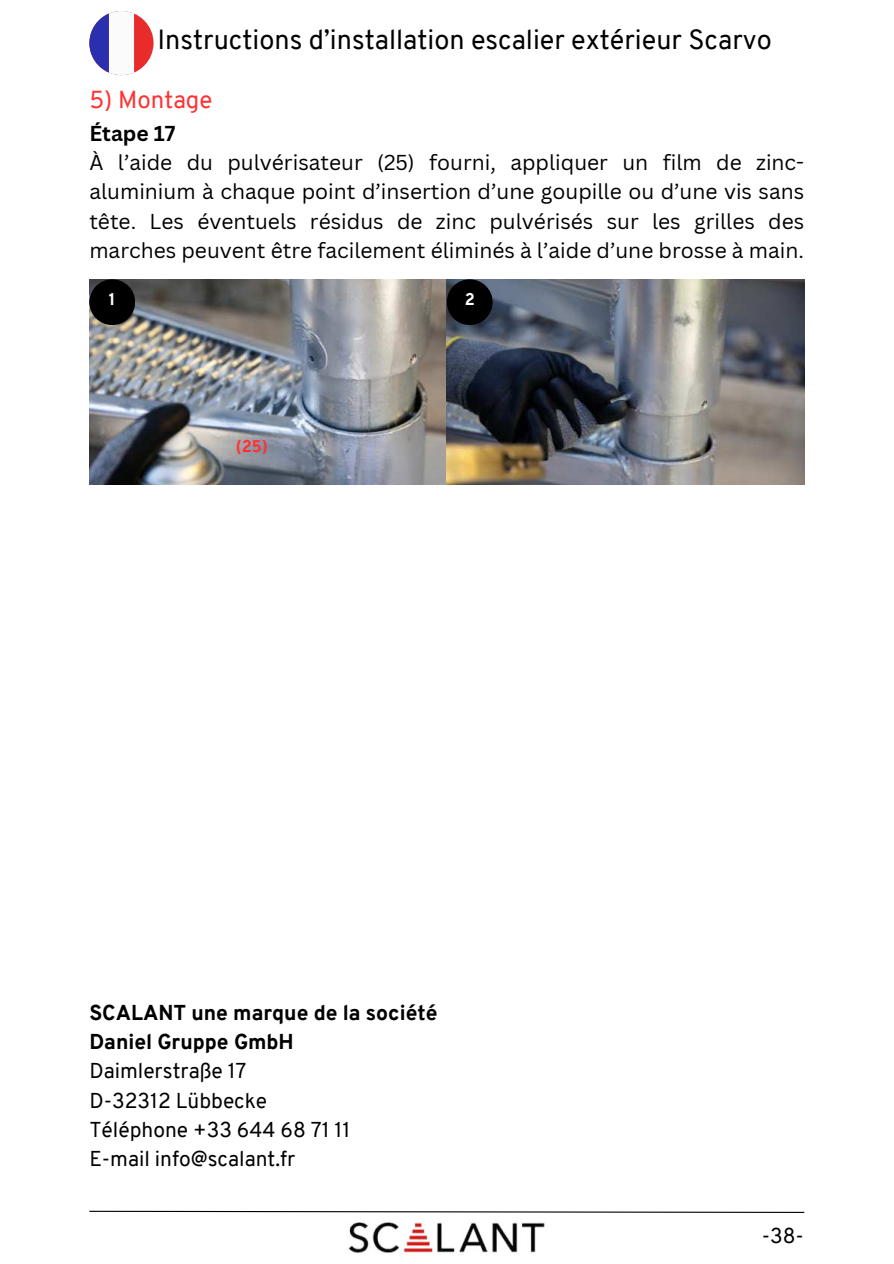
<style>
.page{position:relative;width:894px;height:1264px;background:#fff}
.page>*{position:absolute;margin:0;border:0;box-sizing:border-box;transform-origin:0 0}
.t1{font:27px "Overpass";color:#000}
.t2{font:24px "Overpass";color:#ff3131}
.t3{font:21px/29.2px "Canva Sans";color:#000;text-align:justify}
.t4{font:21px/29.2px "Overpass";color:#000}
.t5{font:800 21px/29.2px "Overpass";color:#000}
.t6{font:700 21px "Canva Sans";color:#000}
.t7{font:800 16.5px "Overpass";color:#ff3131}
.t8{font:800 16.5px "Overpass";color:#fff}
</style>
<div class="page">
<svg style="left:89px;top:1210px;width:716px;height:3px"></svg>
<img style="left:89px;top:279px;width:715px;height:205px">
<div style="left:89px;top:279px;width:46px;height:46px;background:#000;border-radius:50%"></div>
<div style="left:446px;top:279px;width:46px;height:46px;background:#000;border-radius:50%"></div>
<img style="left:348px;top:1222px;width:197px;height:32px">
<div style="left:89px;top:11px;width:64px;height:64px;background:#e92b2b;border-radius:50%"></div>
<svg style="left:89px;top:11px;width:45px;height:64px;background:#bfbfe3"></svg>
<p class="t1" style="left:157px;top:20px;width:615px">Instructions d’installation escalier extérieur Scarvo</p>
<p class="t2" style="left:89px;top:83px;width:124px">5) Montage</p>
<p class="t6" style="left:89px;top:121px;width:88px">Étape 17</p>
<p class="t3" style="left:89px;top:148px;width:716px">À l’aide du pulvérisateur (25) fourni, appliquer un film de zinc&shy;aluminium à chaque point d’insertion d’une goupille ou d’une vis sans tête. Les éventuels résidus de zinc pulvérisés sur les grilles des marches peuvent être facilement éliminés à l’aide d’une brosse à main.</p>
<p class="t8" style="left:109px;top:288px;width:8px">1</p>
<p class="t8" style="left:464px;top:288px;width:12px">2</p>
<p class="t7" style="left:236px;top:434px;width:34px">(25)</p>
<p class="t5" style="left:89px;top:997px;width:349px">SCALANT une marque de la société<br>Daniel Gruppe GmbH</p>
<p class="t4" style="left:89px;top:1056px;width:262px">Daimlerstraße 17<br>D-32312 Lübbecke<br>Téléphone +33 644 68 71 11<br>E-mail info@scalant.fr</p>
<p class="t4" style="left:761px;top:1220px;width:44px">-38-</p>
</div>
